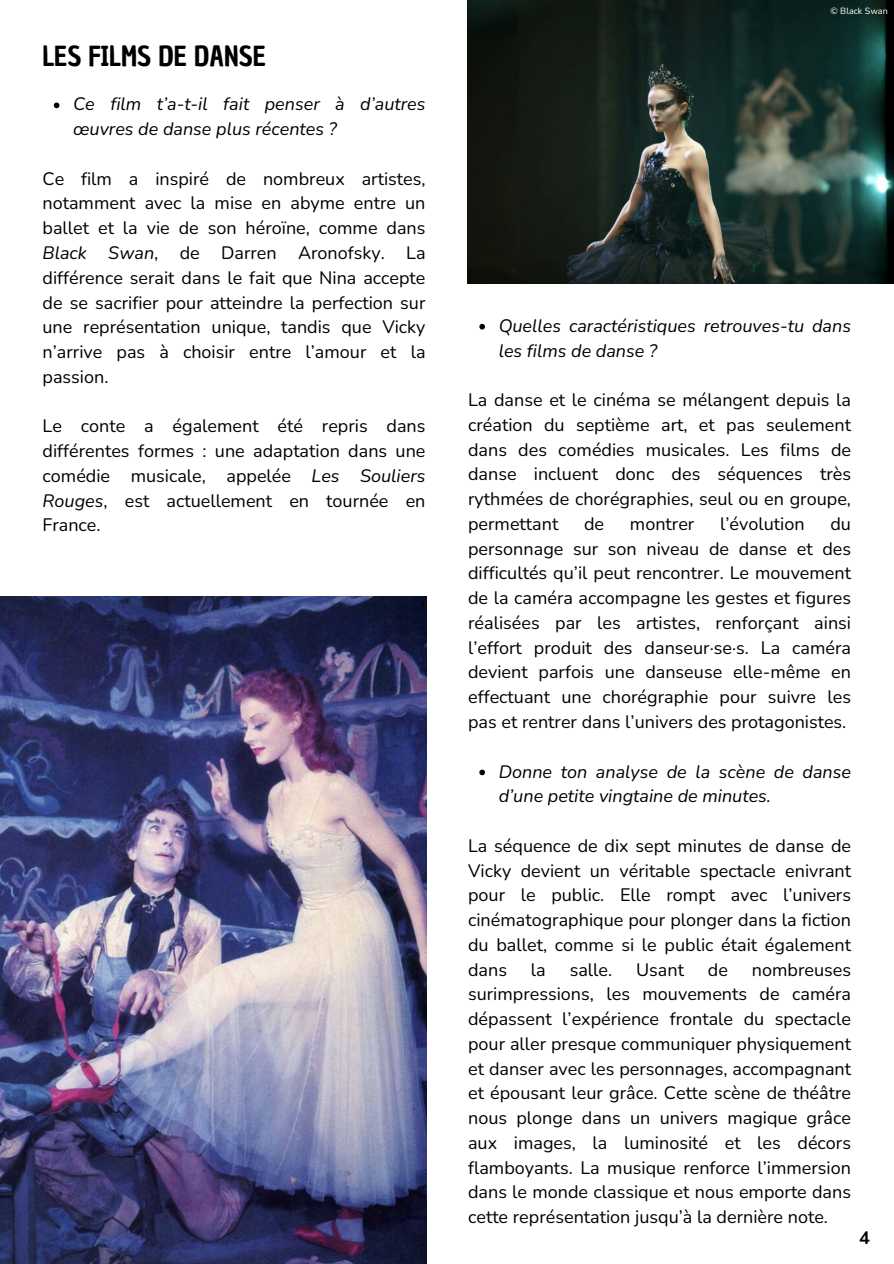
<style>
.page{position:relative;width:894px;height:1264px;background:#fff}
.page>*{position:absolute;margin:0;border:0;box-sizing:border-box;transform-origin:0 0}
.t1{font:27px "Chau Philomene One";color:#000}
.t2{font:18px/24.8px "Nunito";color:#000;text-align:justify}
.t3{font:italic 18px/24.8px "Nunito";color:#000}
.t4{font:700 18px "Nunito";color:#000}
.t5{font:9px "Nunito";color:#fff}
.s1{font-style:italic}
</style>
<div class="page">
<img style="left:0;top:596px;width:426px;height:667px">
<img style="left:467px;top:0;width:426px;height:284px">
<svg style="left:479px;top:324px;width:6px;height:5px"></svg>
<svg style="left:479px;top:769px;width:6px;height:6px"></svg>
<svg style="left:54px;top:103px;width:5px;height:5px"></svg>
<p class="t1" style="left:43px;top:38px;width:225px">LES FILMS DE DANSE</p>
<h2 class="t3" style="left:73px;top:92px;width:354px">Ce film t’a-t-il fait penser à d’autres œuvres de danse plus récentes ?</h2>
<p class="t2" style="left:43px;top:166px;width:384px">Ce film a inspiré de nombreux artistes, notamment avec la mise en abyme entre un ballet et la vie de son héroïne, comme dans <span class="s1">Black Swan</span>, de Darren Aronofsky. La différence serait dans le fait que Nina accepte de se sacrifier pour atteindre la perfection sur une représentation unique, tandis que Vicky n’arrive pas à choisir entre l’amour et la passion.</p>
<h2 class="t2" style="left:43px;top:414px;width:384px">Le conte a également été repris dans différentes formes : une adaptation dans une comédie musicale, appelée <span class="s1">Les Souliers Rouges</span>, est actuellement en tournée en France.</h2>
<p class="t5" style="left:830px;top:5px;width:59px">© Black Swan</p>
<h2 class="t3" style="left:498px;top:313px;width:354px">Quelles caractéristiques retrouves-tu dans les films de danse ?</h2>
<h2 class="t2" style="left:468px;top:388px;width:384px">La danse et le cinéma se mélangent depuis la création du septième art, et pas seulement dans des comédies musicales. Les films de danse incluent donc des séquences très rythmées de chorégraphies, seul ou en groupe, permettant</h2>
<h2 class="t2" style="left:584px;top:511px;width:22px">de</h2>
<h2 class="t2" style="left:629px;top:511px;width:66px">montrer</h2>
<h2 class="t2" style="left:720px;top:511px;width:86px">l’évolution</h2>
<h2 class="t2" style="left:468px;top:511px;width:384px;text-indent:362px">du personnage sur son niveau de danse et des difficultés qu’il peut rencontrer. Le mouvement de la caméra accompagne les gestes et figures réalisées par les artistes, renforçant ainsi l’effort produit des danseur·se·s. La caméra devient parfois une danseuse elle-même en effectuant une chorégraphie pour suivre les pas et rentrer dans l’univers des protagonistes.</h2>
<p class="t3" style="left:498px;top:759px;width:354px">Donne ton analyse de la scène de danse d’une petite vingtaine de minutes.</p>
<p class="t2" style="left:468px;top:833px;width:384px">La séquence de dix sept minutes de danse de Vicky devient un véritable spectacle enivrant pour le public. Elle rompt avec l’univers cinématographique pour plonger dans la fiction du ballet, comme si le public était également dans</p>
<p class="t2" style="left:468px;top:957px;width:384px;text-indent:284px">nombreuses surimpressions, les mouvements de caméra dépassent l’expérience frontale du spectacle pour aller presque communiquer physiquement et danser avec les personnages, accompagnant et épousant leur grâce. Cette scène de théâtre nous plonge dans un univers magique grâce aux images, la luminosité et les décors flamboyants. La musique renforce l’immersion dans le monde classique et nous emporte dans cette représentation jusqu’à la dernière note.</p>
<p class="t2" style="left:530px;top:957px;width:16px">la</p>
<p class="t2" style="left:569px;top:957px;width:44px">salle.</p>
<p class="t2" style="left:636px;top:957px;width:49px">Usant</p>
<p class="t2" style="left:707px;top:957px;width:22px">de</p>
<p class="t4" style="left:859px;top:1226px;width:12px">4</p>
</div>
